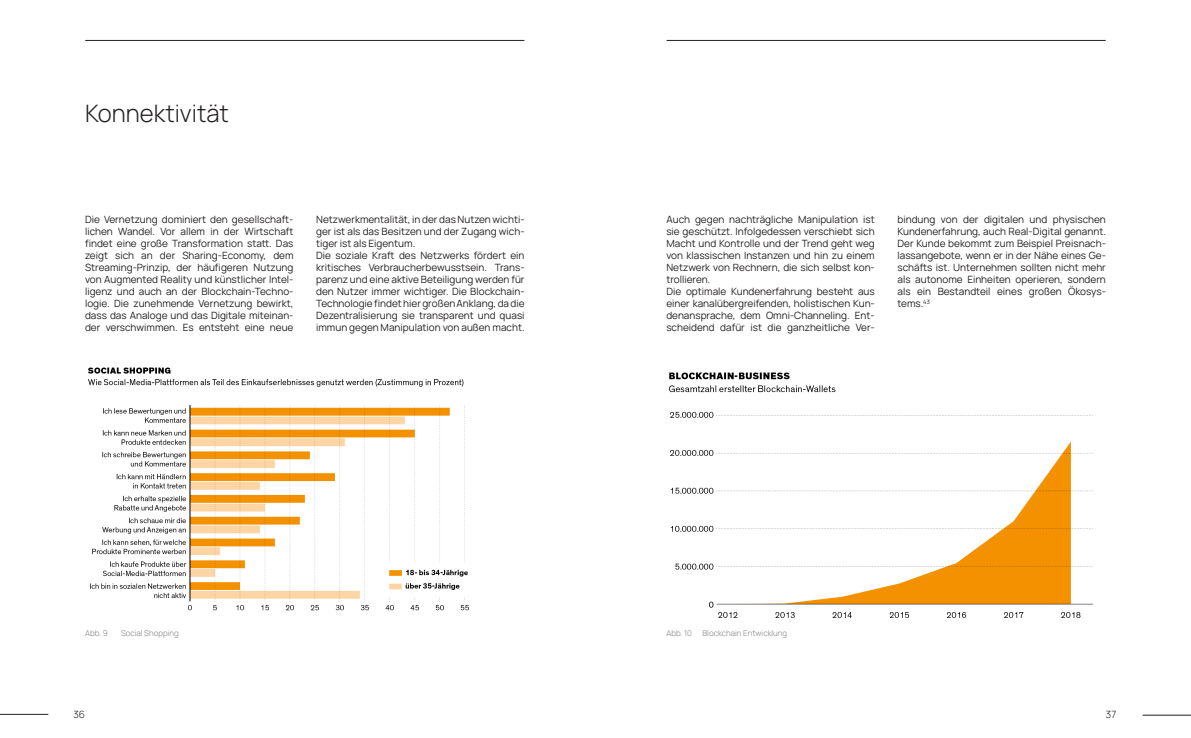
<style>
.page{position:relative;width:1191px;height:738px;background:#fff}
.page>*{position:absolute;margin:0;border:0;box-sizing:border-box;transform-origin:0 0}
.Seitenüberschrift{font:300 24px "Manrope";color:#231f20}
.Text{font:10px/12px "Manrope";color:#231f20;text-align:justify}
.t1{font:300 10px "Manrope";color:#231f20}
.t2{font:300 8px "Manrope";color:#808285}
</style>
<div class="page">
<hr style="left:0;top:713px;width:48px;height:1px;background:#231f20">
<hr style="left:1143px;top:714px;width:48px;height:1px;background:#231f20">
<hr style="left:86px;top:40px;width:438px;height:1px;background:#231f20">
<hr style="left:667px;top:40px;width:438px;height:1px;background:#231f20">
<img style="left:88px;top:367px;width:381px;height:244px">
<img style="left:669px;top:372px;width:424px;height:246px">
<p class="Seitenüberschrift" style="left:85px;top:97px;width:145px">Konnektivität</p>
<p class="Text" style="left:85px;top:212px;width:210px">Die Vernetzung dominiert den gesellschaft&shy;lichen Wandel. Vor allem in der Wirtschaft findet eine große Transformation statt. Das zeigt sich an der Sharing-Economy, dem Streaming-Prinzip, der häufigeren Nutzung von Augmented Reality und künstlicher Intel&shy;ligenz und auch an der Blockchain-Techno&shy;logie. Die zunehmende Vernetzung bewirkt, dass das Analoge und das Digitale miteinan&shy;der verschwimmen. Es entsteht eine neue</p>
<p class="Text" style="left:316px;top:212px;width:210px">Netzwerkmentalität, in der das Nutzen wichti&shy;ger ist als das Besitzen und der Zugang wich&shy;tiger ist als Eigentum.</p>
<p class="Text" style="left:316px;top:248px;width:210px">Die soziale Kraft des Netzwerks fördert ein kritisches Verbraucherbewusstsein. Trans&shy;parenz und eine aktive Beteiligung werden für den Nutzer immer wichtiger. Die Blockchain-Technologie findet hier großen Anklang, da die Dezentralisierung sie transparent und quasi immun gegen Manipulation von außen macht.</p>
<p class="t2" style="left:85px;top:627px;width:24px">Abb. 9</p>
<p class="t2" style="left:121px;top:627px;width:59px">Social Shopping</p>
<p class="Text" style="left:666px;top:212px;width:210px">Auch gegen nachträgliche Manipulation ist sie geschützt. Infolgedessen verschiebt sich Macht und Kontrolle und der Trend geht weg von klassischen Instanzen und hin zu einem Netzwerk von Rechnern, die sich selbst kon&shy;trollieren.</p>
<p class="Text" style="left:666px;top:284px;width:210px">Die optimale Kundenerfahrung besteht aus einer kanalübergreifenden, holistischen Kun&shy;denansprache, dem Omni-Channeling. Ent&shy;scheidend dafür ist die ganzheitliche Ver-</p>
<p class="Text" style="left:897px;top:212px;width:210px">bindung von der digitalen und physischen Kundenerfahrung, auch Real-Digital genannt.<br>Der Kunde bekommt zum Beispiel Preisnach&shy;lassangebote, wenn er in der Nähe eines Ge&shy;schäfts ist. Unternehmen sollten nicht mehr als autonome Einheiten operieren, sondern als ein Bestandteil eines großen Ökosys&shy;tems.<sup>43</sup></p>
<p class="t2" style="left:666px;top:627px;width:27px">Abb. 10</p>
<p class="t2" style="left:702px;top:627px;width:86px">Blockchain Entwicklung</p>
<p class="t1" style="left:73px;top:706px;width:13px">36</p>
<p class="t1" style="left:1106px;top:706px;width:12px">37</p>
</div>
